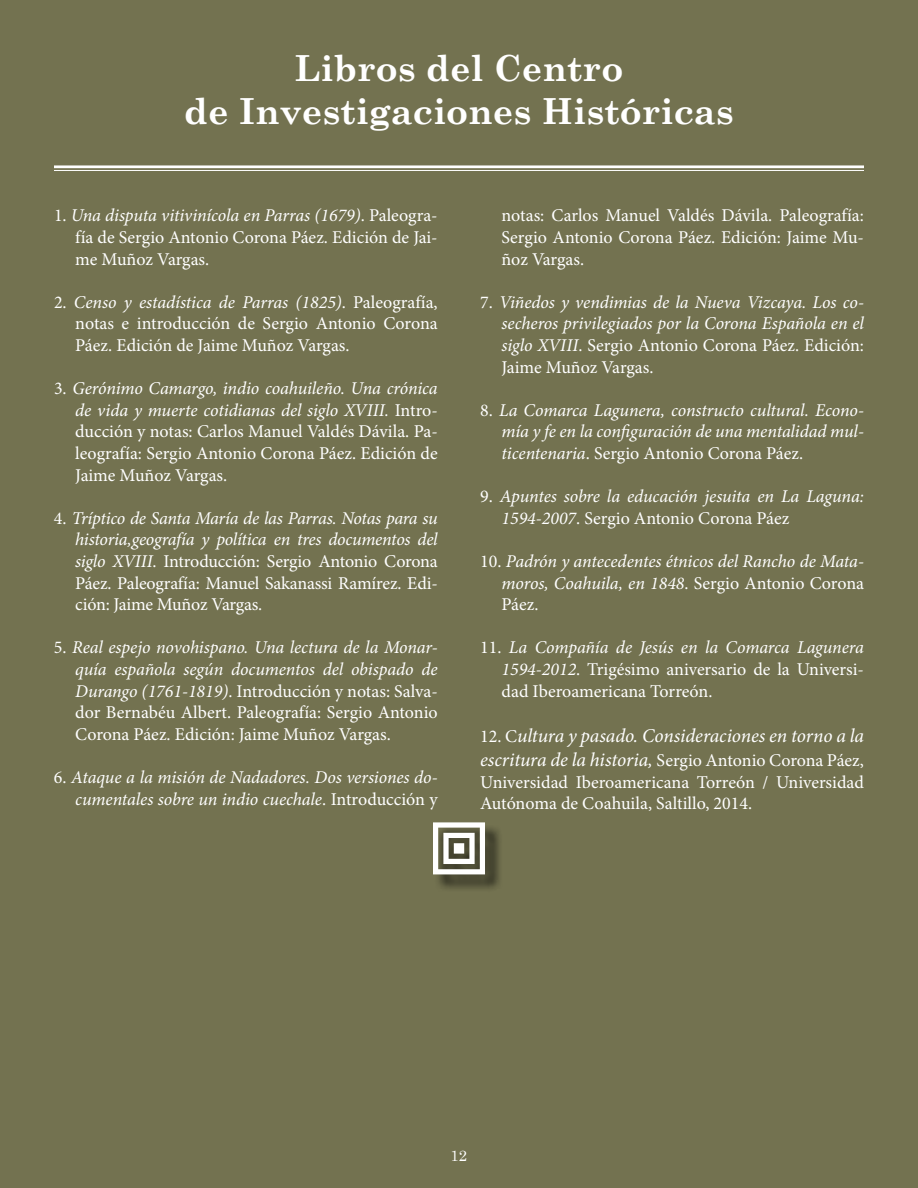
<style>
.page{position:relative;width:918px;height:1188px;background:#737250}
.page>*{position:absolute;margin:0;border:0;box-sizing:border-box;transform-origin:0 0}
.t1{font:700 36px/43.2px "Century Schoolbook";color:#fff;text-align:center}
.t2{font:italic 19.5px "Minion Pro";letter-spacing:-.005em;color:#fff}
.t3{font:18px/21.6px "Minion Pro";letter-spacing:-.005em;color:#fff;text-align:justify}
.t4{font:italic 18px/21.6px "Minion Pro";letter-spacing:-.005em;color:#fff;text-align:justify}
.t5{font:15px "Century Schoolbook";color:#fff}
.s1{font-style:italic}
.s2{font-style:normal}
.s3{font-style:normal;font-size:18px}
.s4{font-style:italic;font-size:19.5px}
</style>
<div class="page">
<hr style="left:54px;top:165px;width:810px;height:3px;background:#fff">
<hr style="left:54px;top:170px;width:810px;height:1px;background:#fff">
<div style="left:435px;top:825px;width:68px;height:67px;background:#000;opacity:.75"></div>
<svg style="left:435px;top:825px;width:50px;height:49px"></svg>
<h1 class="t1" style="left:184px;top:44px;width:551px">Libros del Centro<br>de Investigaciones Históricas</h1>
<p class="t3" style="left:75px;top:205px;width:364px;text-indent:-21px">1. <span class="s1">Una disputa vitivinícola en Parras (1679)</span>. Paleogra&shy;fía de Sergio Antonio Corona Páez. Edición de Jai&shy;me Muñoz Vargas.</p>
<p class="t3" style="left:75px;top:291px;width:364px;text-indent:-21px">2. <span class="s1">Censo y estadística de Parras (1825)</span>. Paleografía, notas e introducción de Sergio Antonio Corona Páez. Edición de Jaime Muñoz Vargas.</p>
<p class="t3" style="left:75px;top:378px;width:364px;text-indent:-21px">3. <span class="s1">Gerónimo Camargo, indio coahuileño. Una crónica de vida y muerte cotidianas del siglo XVIII.</span> Intro&shy;ducción y notas: Carlos Manuel Valdés Dávila. Pa&shy;leografía: Sergio Antonio Corona Páez. Edición de Jaime Muñoz Vargas.</p>
<p class="t3" style="left:75px;top:507px;width:364px;text-indent:-21px">4. <span class="s1">Tríptico de Santa María de las Parras. Notas para su historia,geografía y política en tres documentos del siglo XVIII</span>. Introducción: Sergio Antonio Corona Páez. Paleografía: Manuel Sakanassi Ramírez. Edi&shy;ción: Jaime Muñoz Vargas.</p>
<p class="t3" style="left:75px;top:637px;width:364px;text-indent:-21px">5. <span class="s1">Real espejo novohispano. Una lectura de la Monar&shy;quía española según documentos del obispado de Durango (1761-1819)</span>. Introducción y notas: Salva&shy;dor Bernabéu Albert. Paleografía: Sergio Antonio Corona Páez. Edición: Jaime Muñoz Vargas.</p>
<p class="t4" style="left:54px;top:766px;width:385px;text-align:right"><span class="s2">6.</span> Ataque a la misión de Nadadores. Dos versiones do&shy;cumentales sobre un indio cuechale<span class="s2">. Introducción y</span></p>
<p class="t3" style="left:502px;top:205px;width:364px">notas: Carlos Manuel Valdés Dávila. Paleografía:<br>Sergio Antonio Corona Páez. Edición: Jaime Mu&shy;ñoz Vargas.</p>
<p class="t4" style="left:502px;top:291px;width:364px;text-indent:-21px"><span class="s2">7.</span> Viñedos y vendimias de la Nueva Vizcaya. Los co&shy;secheros privilegiados por la Corona Española en el siglo XVIII<span class="s2">. Sergio Antonio Corona Páez. Edición:<br>Jaime Muñoz Vargas.</span></p>
<p class="t4" style="left:502px;top:399px;width:364px;text-indent:-21px"><span class="s2">8.</span> La Comarca Lagunera, constructo cultural. Econo&shy;mía y fe en la configuración de una mentalidad mul&shy;ticentenaria<span class="s2">. Sergio Antonio Corona Páez.</span></p>
<p class="t4" style="left:502px;top:486px;width:364px;text-indent:-21px"><span class="s2">9.</span> Apuntes sobre la educación jesuita en La Laguna:<br>1594-2007<span class="s2">. Sergio Antonio Corona Páez</span></p>
<p class="t4" style="left:502px;top:550px;width:364px;text-indent:-21px"><span class="s2">10.</span> Padrón y antecedentes étnicos del Rancho de Mata&shy;moros, Coahuila, en 1848<span class="s2">. Sergio Antonio Corona Páez.</span></p>
<p class="t3" style="left:502px;top:637px;width:364px;text-indent:-21px">11. <span class="s1">La Compañía de Jesús en la Comarca Lagunera 1594-2012</span>. Trigésimo aniversario de la Universi&shy;dad Iberoamericana Torreón.</p>
<p class="t2" style="left:480px;top:723px;width:385px"><span class="s3">12. C</span>ultura y pasado. Consideraciones en torno a la</p>
<p class="t3" style="left:480px;top:750px;width:385px"><span class="s4">escritura de la historia,</span> Sergio Antonio Corona Páez, Universidad Iberoamericana Torreón / Universidad Autónoma de Coahuila, Saltillo, 2014.</p>
<p class="t5" style="left:451px;top:1143px;width:18px">12</p>
</div>
